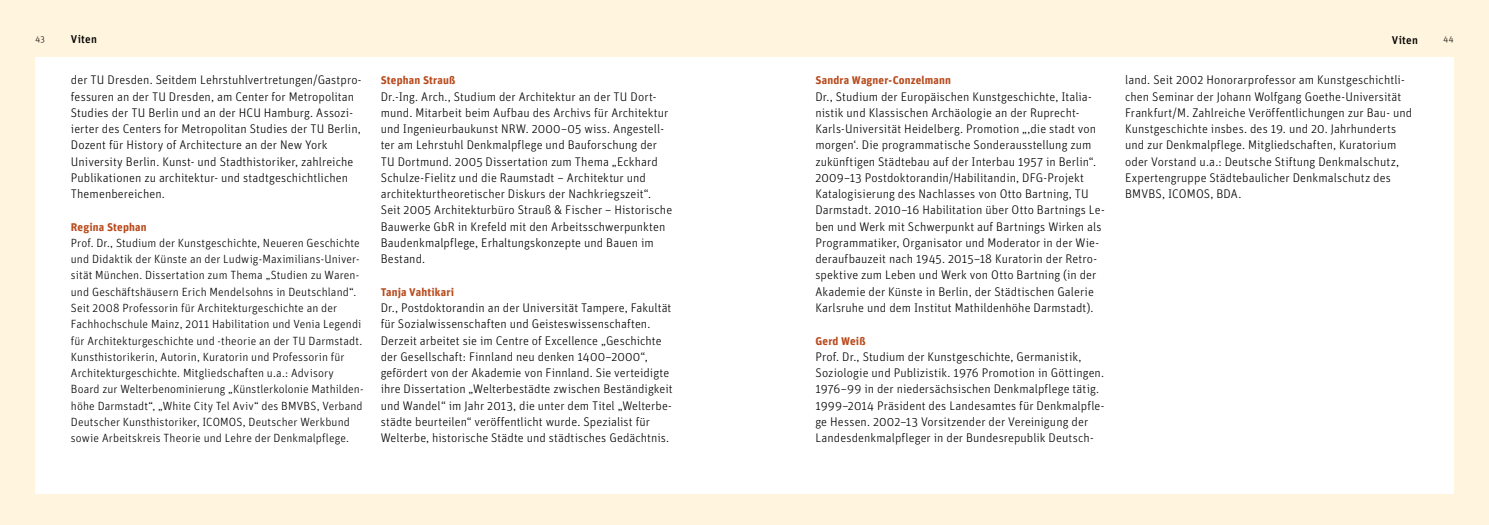
<style>
.page{position:relative;width:1489px;height:525px;background:#fff}
.page>*{position:absolute;margin:0;border:0;box-sizing:border-box;transform-origin:0 0}
.t1{font:300 12.5px/16.2px "Unit";letter-spacing:.005em;color:#000}
.t2{font:300 11.88px/16.2px "Unit";letter-spacing:.01em;color:#000}
.t3{font:700 11.25px "Unit";letter-spacing:.015em;color:#b84b1d}
.t4{font:500 11.25px "Unit";letter-spacing:.025em;color:#000}
.t5{font:300 8.75px "Unit";color:#000}
.s1{font-size:12.12px}
</style>
<div class="page">
<div style="left:0;top:0;width:1488px;height:524px;background:#fff4dd"></div>
<div style="left:35px;top:57px;width:1418px;height:436px;background:#fff"></div>
<p class="t5" style="left:35px;top:34px;width:11px">43</p>
<p class="t4" style="left:71px;top:33px;width:28px">Viten</p>
<p class="t4" style="left:1391px;top:33px;width:28px">Viten</p>
<p class="t5" style="left:1443px;top:34px;width:12px">44</p>
<p class="t1" style="left:71px;top:72px;width:292px">der TU Dresden. Seitdem Lehrstuhlvertretungen/Gastpro&shy;fessuren an der TU Dresden, am Center for Metropolitan Studies der TU Berlin und an der HCU Hamburg. Assozi&shy;ierter des Centers for Metropolitan Studies der TU Berlin, Dozent für History of Architecture an der New York University Berlin. Kunst- und Stadthistoriker, zahlreiche Publikationen zu architektur- und stadtgeschichtlichen Themenbereichen.</p>
<p class="t3" style="left:71px;top:220px;width:77px">Regina Stephan</p>
<p class="t2" style="left:71px;top:234px;width:294px">Prof. Dr., Studium der Kunstgeschichte, Neueren Geschichte und Didaktik der Künste an der Ludwig-Maximilians-Univer&shy;sität München. Dissertation zum Thema „Studien zu Waren&shy;und Geschäftshäusern Erich Mendelsohns in Deutschland“.<br>Seit 2008 Professorin für Architekturgeschichte an der Fachhochschule Mainz, 2011 Habilitation und Venia Legendi für Architekturgeschichte und -theorie an der TU Darmstadt.<br>Kunsthistorikerin, Autorin, Kuratorin und Professorin für Architekturgeschichte. Mitgliedschaften u.a.: Advisory Board zur Welterbenominierung „Künstlerkolonie Mathilden&shy;höhe Darmstadt“, „White City Tel Aviv“ des BMVBS, Verband Deutscher Kunsthistoriker, ICOMOS, Deutscher Werkbund sowie Arbeitskreis Theorie und Lehre der Denkmalpflege.</p>
<p class="t1" style="left:1124px;top:72px;width:289px">land. Seit 2002 Honorarprofessor am Kunstgeschichtli&shy;chen Seminar der Johann Wolfgang Goethe-Universität Frankfurt/M. Zahlreiche Veröffentlichungen zur Bau- und Kunstgeschichte insbes. des 19. und 20. Jahrhunderts und zur Denkmalpflege. Mitgliedschaften, Kuratorium oder Vorstand u.a.: Deutsche Stiftung Denkmalschutz, Expertengruppe Städtebaulicher Denkmalschutz des BMVBS, ICOMOS, BDA.</p>
<p class="t3" style="left:381px;top:73px;width:76px">Stephan Strauß</p>
<p class="t1" style="left:381px;top:88px;width:293px">Dr.-Ing. Arch., Studium der Architektur an der TU Dort&shy;mund. Mitarbeit beim Aufbau des Archivs für Architektur und Ingenieurbaukunst NRW. 2000<span class="s1">–</span>05 wiss. Angestell&shy;ter am Lehrstuhl Denkmalpflege und Bauforschung der TU Dortmund. 2005 Dissertation zum Thema „Eckhard Schulze-Fielitz und die Raumstadt – Architektur und architekturtheoretischer Diskurs der Nachkriegszeit“.<br>Seit 2005 Architekturbüro Strauß &amp; Fischer – Historische Bauwerke GbR in Krefeld mit den Arbeitsschwerpunkten Baudenkmalpflege, Erhaltungskonzepte und Bauen im Bestand.</p>
<p class="t3" style="left:381px;top:285px;width:75px">Tanja Vahtikari</p>
<p class="t1" style="left:381px;top:299px;width:293px">Dr., Postdoktorandin an der Universität Tampere, Fakultät für Sozialwissenschaften und Geisteswissenschaften.<br>Derzeit arbeitet sie im Centre of Excellence „Geschichte der Gesellschaft: Finnland neu denken 1400–2000“, gefördert von der Akademie von Finnland. Sie verteidigte ihre Dissertation „Welterbestädte zwischen Beständigkeit und Wandel“ im Jahr 2013, die unter dem Titel „Welterbe&shy;städte beurteilen“ veröffentlicht wurde. Spezialist für Welterbe, historische Städte und städtisches Gedächtnis.</p>
<p class="t3" style="left:815px;top:73px;width:137px">Sandra Wagner-Conzelmann</p>
<p class="t1" style="left:815px;top:88px;width:291px">Dr., Studium der Europäischen Kunstgeschichte, Italia&shy;nistik und Klassischen Archäologie an der Ruprecht-Karls-Universität Heidelberg. Promotion „‚die stadt von morgen‘. Die programmatische Sonderausstellung zum zukünftigen Städtebau auf der Interbau 1957 in Berlin“.<br>2009<span class="s1">–</span>13 Postdoktorandin/Habilitandin, DFG-Projekt Katalogisierung des Nachlasses von Otto Bartning, TU Darmstadt. 2010<span class="s1">–</span>16 Habilitation über Otto Bartnings Le&shy;ben und Werk mit Schwerpunkt auf Bartnings Wirken als Programmatiker, Organisator und Moderator in der Wie&shy;deraufbauzeit nach 1945. 2015<span class="s1">–</span>18 Kuratorin der Retro&shy;spektive zum Leben und Werk von Otto Bartning (in der Akademie der Künste in Berlin, der Städtischen Galerie Karlsruhe und dem Institut Mathildenhöhe Darmstadt).</p>
<p class="t3" style="left:815px;top:333px;width:52px">Gerd Weiß</p>
<p class="t1" style="left:815px;top:348px;width:291px">Prof. Dr., Studium der Kunstgeschichte, Germanistik, Soziologie und Publizistik. 1976 Promotion in Göttingen.<br>1976<span class="s1">–</span>99 in der niedersächsischen Denkmalpflege tätig.<br>1999<span class="s1">–</span>2014 Präsident des Landesamtes für Denkmalpfle&shy;ge Hessen. 2002<span class="s1">–</span>13 Vorsitzender der Vereinigung der Landesdenkmalpfleger in der Bundesrepublik Deutsch-</p>
</div>
